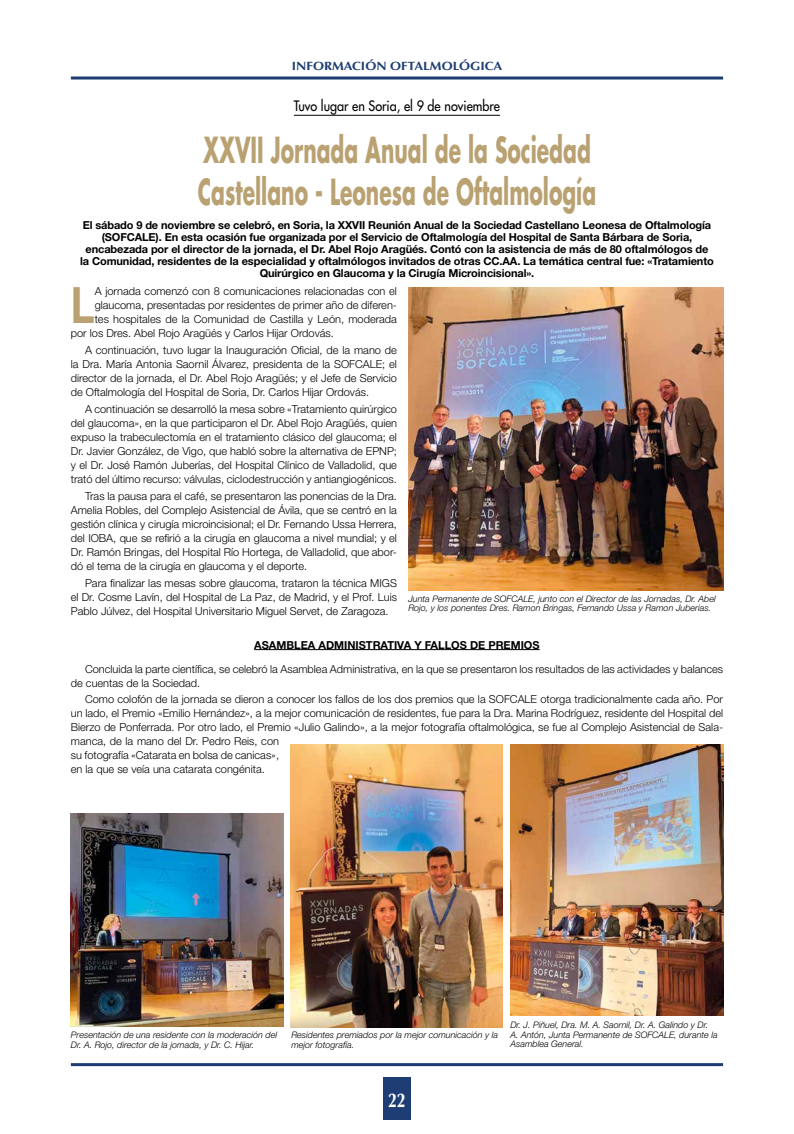
<style>
.page{position:relative;width:794px;height:1134px;background:#fff}
.page>*{position:absolute;margin:0;border:0;box-sizing:border-box;transform-origin:0 0}
.t1{font:700 50.2px "Helvetica Neue LT Std";color:#b9a172;scale:.8 1}
.t2{font:700 35px/42px "Futura Std";color:#b9a172;scale:.58 1}
.t3{font:700 20px "Optima LT Std";color:#fff;scale:.8 1}
.t4{font:500 14px "Futura Std";color:#000;scale:.9 1}
.t5{font:700 12px "Optima LT Std";color:#1d3d74;scale:1.1 1}
.t6{font:300 11px/14px "Helvetica Neue LT Std";color:#000;text-align:justify}
.t7{font:700 11px/12px "Helvetica Neue LT Std";letter-spacing:-.01em;color:#000;text-align:center}
.t8{font:italic 300 9px/9.5px "Helvetica Neue LT Std";color:#000}
</style>
<div class="page">
<div style="left:383px;top:1078px;width:28px;height:42px;background:#1d3d74"></div>
<hr style="left:71px;top:77px;width:652px;height:3px;background:#1d3d74">
<hr style="left:71px;top:1063px;width:652px;height:3px;background:#1d3d74">
<hr style="left:254px;top:649px;width:285px;height:1px;background:#000">
<hr style="left:294px;top:115px;width:206px;height:1px;background:#000">
<img style="left:408px;top:287px;width:315px;height:303px">
<img style="left:71px;top:814px;width:212px;height:212px">
<img style="left:510px;top:744px;width:213px;height:272px">
<img style="left:290px;top:744px;width:212px;height:283px">
<p class="t5" style="left:292px;top:59px;width:193px">INFORMACIÓN OFTALMOLÓGICA</p>
<p class="t4" style="left:294px;top:97px;width:230px">Tuvo lugar en Soria, el 9 de noviembre</p>
<h2 class="t2" style="left:198px;top:128px;width:688px">XXVII Jornada Anual de la Sociedad<br>Castellano - Leonesa de Oftalmología</h2>
<p class="t7" style="left:80px;top:219px;width:635px">El sábado 9 de noviembre se celebró, en Soria, la XXVII Reunión Anual de la Sociedad Castellano Leonesa de Oftalmología (SOFCALE). En esta ocasión fue organizada por el Servicio de Oftalmología del Hospital de Santa Bárbara de Soria, encabezada por el director de la jornada, el Dr. Abel Rojo Aragüés. Contó con la asistencia de más de 80 oftalmólogos de la Comunidad, residentes de la especialidad y oftalmólogos invitados de otras CC.AA. La temática central fue: «Tratamiento Quirúrgico en Glaucoma y la Cirugía Microincisional».</p>
<h1 class="t1" style="left:71px;top:274px;width:31px">L</h1>
<p class="t6" style="left:95px;top:284px;width:304px">A jornada comenzó con 8 comunicaciones relacionadas con el</p>
<p class="t6" style="left:95px;top:298px;width:304px">glaucoma, presentadas por residentes de primer año de diferen-</p>
<p class="t6" style="left:95px;top:312px;width:304px">tes hospitales de la Comunidad de Castilla y León, moderada</p>
<p class="t6" style="left:71px;top:326px;width:264px">por los Dres. Abel Rojo Aragüés y Carlos Hijar Ordovás.</p>
<p class="t6" style="left:71px;top:343px;width:328px;text-indent:14px">A continuación, tuvo lugar la Inauguración Oficial, de la mano de la Dra. María Antonia Saornil Álvarez, presidenta de la SOFCALE; el director de la jornada, el Dr. Abel Rojo Aragüés; y el Jefe de Servicio de Oftalmología del Hospital de Soria, Dr. Carlos Hijar Ordovás.</p>
<p class="t6" style="left:71px;top:402px;width:328px;text-indent:14px">A continuación se desarrolló la mesa sobre «Tratamiento quirúrgico del glaucoma», en la que participaron el Dr. Abel Rojo Aragüés, quien expuso la trabeculectomía en el tratamiento clásico del glaucoma; el Dr. Javier González, de Vigo, que habló sobre la alternativa de EPNP; y el Dr. José Ramón Juberías, del Hospital Clínico de Valladolid, que trató del último recurso: válvulas, ciclodestrucción y antiangiogénicos.</p>
<p class="t6" style="left:71px;top:488px;width:327px;text-indent:14px">Tras la pausa para el café, se presentaron las ponencias de la Dra.<br>Amelia Robles, del Complejo Asistencial de Ávila, que se centró en la gestión clínica y cirugía microincisional; el Dr. Fernando Ussa Herrera, del IOBA, que se refirió a la cirugía en glaucoma a nivel mundial; y el Dr. Ramón Bringas, del Hospital Río Hortega, de Valladolid, que abor&shy;dó el tema de la cirugía en glaucoma y el deporte.</p>
<p class="t6" style="left:71px;top:575px;width:327px;text-indent:14px">Para finalizar las mesas sobre glaucoma, trataron la técnica MIGS el Dr. Cosme Lavín, del Hospital de La Paz, de Madrid, y el Prof. Luis Pablo Júlvez, del Hospital Universitario Miguel Servet, de Zaragoza.</p>
<p class="t7" style="left:254px;top:638px;width:287px">ASAMBLEA ADMINISTRATIVA Y FALLOS DE PREMIOS</p>
<p class="t6" style="left:71px;top:661px;width:654px;text-indent:14px">Concluida la parte científica, se celebró la Asamblea Administrativa, en la que se presentaron los resultados de las actividades y balances de cuentas de la Sociedad.</p>
<p class="t6" style="left:71px;top:692px;width:653px;text-align:left;text-indent:14px">Como colofón de la jornada se dieron a conocer los fallos de los dos premios que la SOFCALE otorga tradicionalmente cada año. Por un lado, el Premio «Emilio Hernández», a la mejor comunicación de residentes, fue para la Dra. Marina Rodríguez, residente del Hospital del Bierzo de Ponferrada. Por otro lado, el Premio «Julio Galindo», a la mejor fotografía oftalmológica, se fue al Complejo Asistencial de Sala&shy;manca, de la mano del Dr. Pedro Reis, con<br>su fotografía «Catarata en bolsa de canicas»,<br>en la que se veía una catarata congénita.</p>
<p class="t8" style="left:408px;top:594px;width:309px">Junta Permanente de SOFCALE, junto con el Director de las Jornadas, Dr. Abel<br>Rojo, y los ponentes Dres. Ramon Bringas, Fernando Ussa y Ramon Juberias.</p>
<p class="t8" style="left:71px;top:1030px;width:208px">Presentación de una residente con la moderación del<br>Dr. A. Rojo, director de la jornada, y Dr. C. Hijar.</p>
<p class="t8" style="left:510px;top:1020px;width:209px">Dr. J. Piñuel, Dra. M. A. Saornil, Dr. A. Galindo y Dr.<br>A. Antón, Junta Permanente de SOFCALE, durante la<br>Asamblea General.</p>
<p class="t8" style="left:291px;top:1030px;width:208px">Residentes premiados por la mejor comunicación y la mejor fotografía.</p>
<h3 class="t3" style="left:388px;top:1088px;width:24px">22</h3>
</div>
